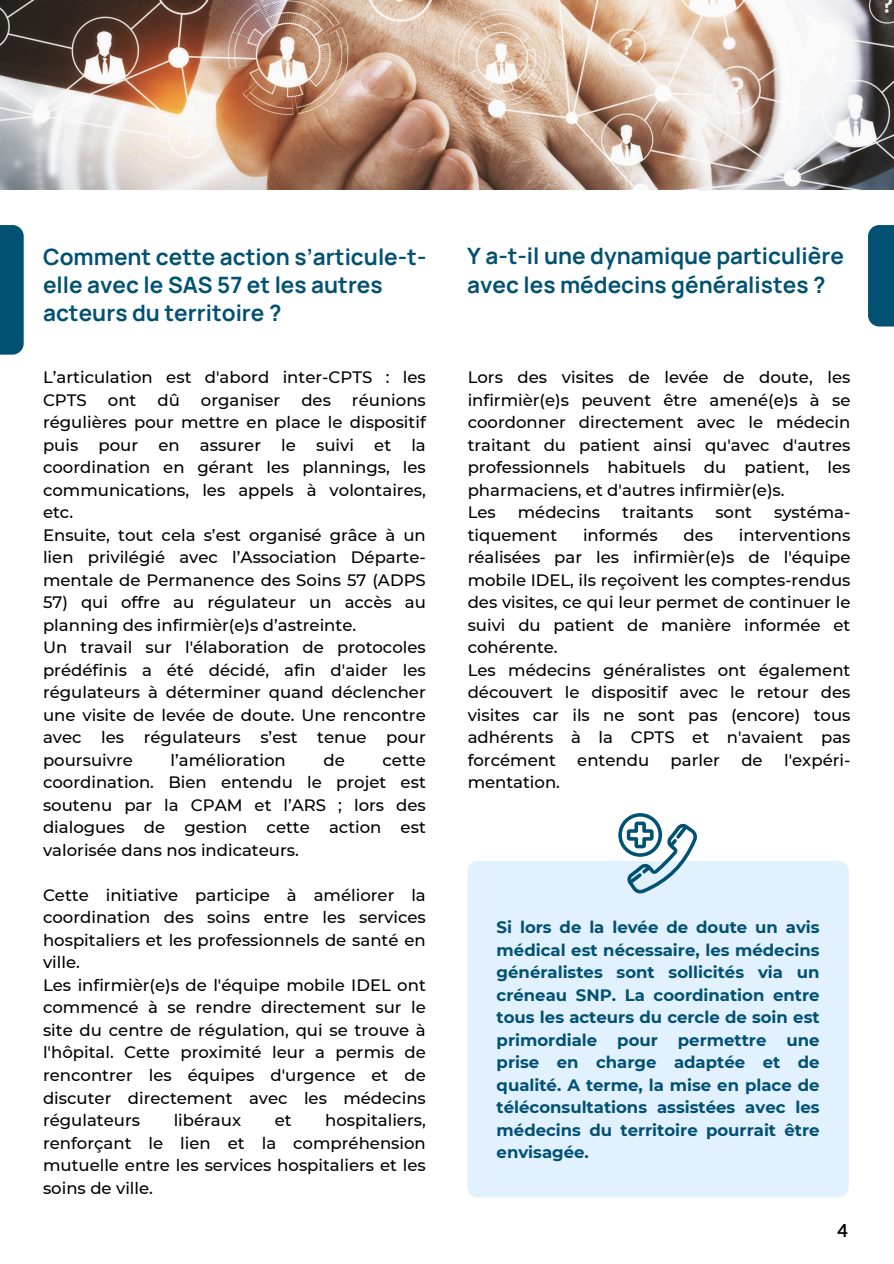
<style>
.page{position:relative;width:894px;height:1264px;background:#fff}
.page>*{position:absolute;margin:0;border:0;box-sizing:border-box;transform-origin:0 0}
.t1{font:700 22.5px/28.2px "Manrope";color:#005172}
.t2{font:700 18px "Lato";color:#000}
.t3{font:500 16.5px/22.5px "Montserrat";color:#000;text-align:justify}
.t4{font:700 16.5px/22.5px "Montserrat";color:#005172;text-align:justify}
</style>
<div class="page">
<div style="left:0;top:225px;width:24px;height:129px;background:#005172"></div>
<div style="left:467px;top:860px;width:381px;height:337px;background:#e2f1ff;border-radius:11px"></div>
<svg style="left:618px;top:813px;width:79px;height:80px"></svg>
<img style="left:0;top:0;width:893px;height:189px">
<div style="left:867px;top:225px;width:26px;height:101px;background:#005172"></div>
<p class="t1" style="left:43px;top:242px;width:385px">Comment cette action s’articule-t&shy;elle avec le SAS 57 et les autres acteurs du territoire ?</p>
<p class="t3" style="left:43px;top:366px;width:384px">L’articulation est d'abord inter-CPTS : les<br>CPTS</p>
<p class="t3" style="left:43px;top:388px;width:384px;text-indent:309px">réunions régulières pour mettre en place le dispositif puis pour en assurer le suivi et la coordination en gérant les plannings, les communications, les appels à volontaires, etc.</p>
<p class="t3" style="left:43px;top:523px;width:384px">Ensuite, tout cela s’est organisé grâce à un lien privilégié avec l’Association Départe&shy;mentale de Permanence des Soins 57 (ADPS</p>
<p class="t3" style="left:43px;top:591px;width:384px">57) qui offre au régulateur un accès au planning des infirmièr(e)s d’astreinte.</p>
<h1 class="t3" style="left:43px;top:636px;width:384px">Un travail sur l'élaboration de protocoles prédéfinis a été décidé, afin d'aider les régulateurs à déterminer quand déclencher une visite de levée de doute. Une rencontre avec les régulateurs s’est tenue pour poursuivre</h1>
<p class="t3" style="left:108px;top:388px;width:30px">ont</p>
<p class="t3" style="left:157px;top:388px;width:24px">dû</p>
<p class="t3" style="left:201px;top:388px;width:81px">organiser</p>
<p class="t3" style="left:301px;top:388px;width:31px">des</p>
<h1 class="t3" style="left:170px;top:748px;width:117px">l’amélioration</h1>
<h1 class="t3" style="left:323px;top:748px;width:23px">de</h1>
<h1 class="t3" style="left:43px;top:748px;width:384px;text-indent:339px">cette coordination. Bien entendu le projet est soutenu par la CPAM et l’ARS ; lors des dialogues de gestion cette action est valorisée dans nos indicateurs.</h1>
<p class="t3" style="left:43px;top:883px;width:384px">Cette initiative participe à améliorer la coordination des soins entre les services hospitaliers et les professionnels de santé en ville.</p>
<p class="t3" style="left:43px;top:973px;width:384px">Les infirmièr(e)s de l'équipe mobile IDEL ont commencé à se rendre directement sur le site du centre de régulation, qui se trouve à l'hôpital. Cette proximité leur a permis de rencontrer les équipes d'urgence et de discuter directement avec les médecins régulateurs</p>
<p class="t3" style="left:43px;top:1108px;width:384px;text-indent:282px">hospitaliers, renforçant le lien et la compréhension mutuelle entre les services hospitaliers et les soins de ville.</p>
<p class="t3" style="left:174px;top:1108px;width:69px">libéraux</p>
<p class="t3" style="left:274px;top:1108px;width:18px">et</p>
<p class="t1" style="left:467px;top:242px;width:378px">Y a-t-il une dynamique particulière avec les médecins généralistes ?</p>
<h1 class="t3" style="left:467px;top:366px;width:384px">Lors des visites de levée de doute, les infirmièr(e)s peuvent être amené(e)s à se coordonner directement avec le médecin traitant du patient ainsi qu'avec d'autres professionnels habituels du patient, les pharmaciens, et d'autres infirmièr(e)s.</h1>
<p class="t3" style="left:467px;top:501px;width:30px">Les</p>
<p class="t3" style="left:517px;top:501px;width:84px">médecins</p>
<p class="t3" style="left:622px;top:501px;width:73px">traitants</p>
<p class="t3" style="left:715px;top:501px;width:38px">sont</p>
<p class="t3" style="left:773px;top:501px;width:78px">systéma-</p>
<p class="t3" style="left:467px;top:523px;width:91px">tiquement</p>
<p class="t3" style="left:583px;top:523px;width:76px">informés</p>
<p class="t3" style="left:683px;top:523px;width:31px">des</p>
<p class="t3" style="left:467px;top:523px;width:384px;text-indent:271px">interventions réalisées par les infirmièr(e)s de l'équipe mobile IDEL, ils reçoivent les comptes-rendus des visites, ce qui leur permet de continuer le suivi du patient de manière informée et cohérente.</p>
<p class="t3" style="left:467px;top:658px;width:384px">Les médecins généralistes ont également découvert le dispositif avec le retour des visites car ils ne sont pas (encore) tous adhérents à la CPTS et n'avaient pas forcément</p>
<p class="t3" style="left:577px;top:748px;width:73px">entendu</p>
<p class="t3" style="left:670px;top:748px;width:51px">parler</p>
<p class="t3" style="left:741px;top:748px;width:23px">de</p>
<p class="t3" style="left:783px;top:748px;width:68px">l'expéri-</p>
<p class="t3" style="left:467px;top:771px;width:94px">mentation.</p>
<p class="t4" style="left:496px;top:916px;width:324px">Si lors de la levée de doute un avis médical est nécessaire, les médecins généralistes sont sollicités via un créneau SNP. La coordination entre tous les acteurs du cercle de soin est primordiale pour permettre une prise en charge adaptée et de qualité. A terme, la mise en place de téléconsultations assistées avec les médecins du territoire pourrait être envisagée.</p>
<p class="t2" style="left:837px;top:1219px;width:12px">4</p>
</div>
